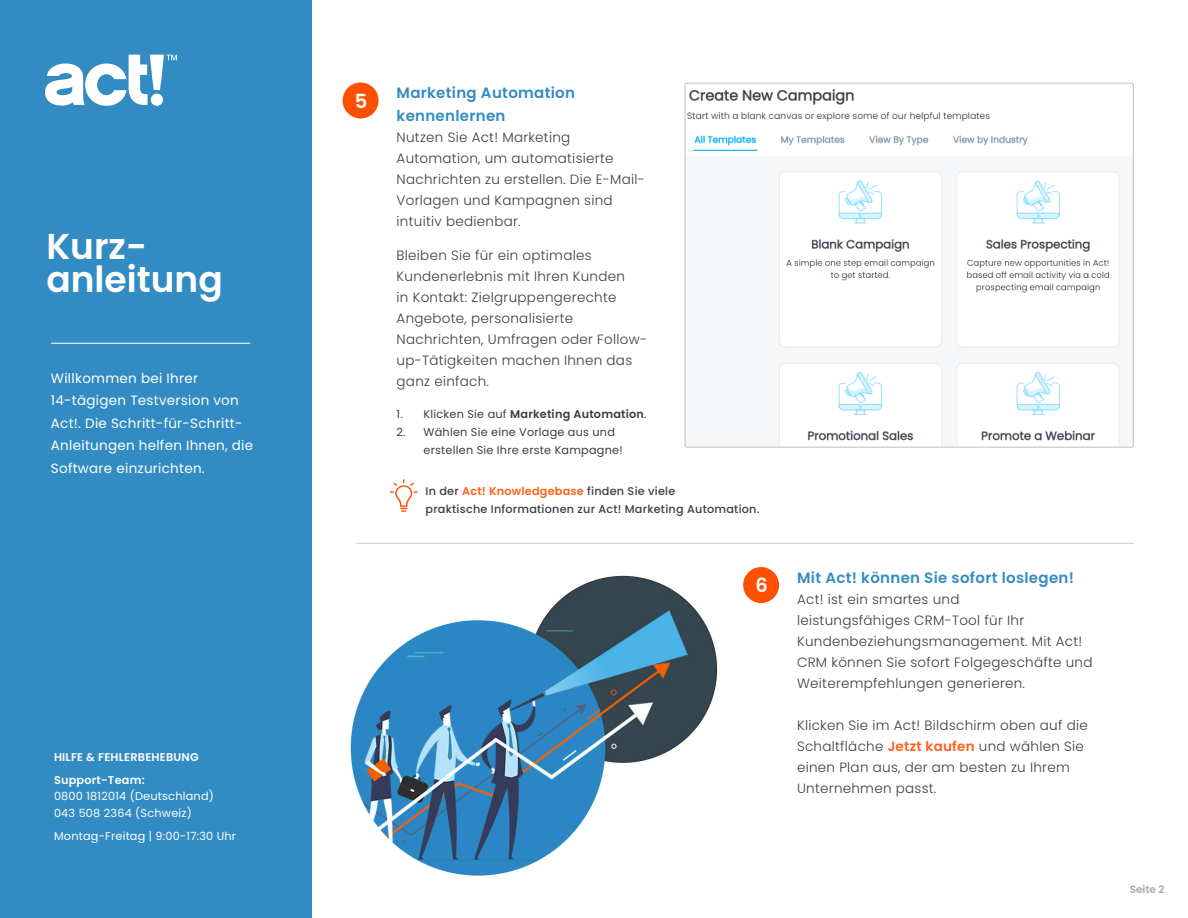
<style>
.page{position:relative;width:1188px;height:918px;background:#fff}
.page>*{position:absolute;margin:0;border:0;box-sizing:border-box;transform-origin:0 0}
.t1{font:600 36px/32.4px "Poppins";color:#fff}
.t2{font:600 19.5px "Poppins";color:#fff}
.t3{font:600 15px/22.5px "Poppins";letter-spacing:.02em;color:#328cc3}
.t4{font:300 13.5px/21px "Poppins";letter-spacing:.02em;color:#3e3e3f}
.t5{font:13.5px/22.5px "Poppins";letter-spacing:.02em;color:#fff}
.t6{font:500 11.25px "Poppins";letter-spacing:.02em;color:#3e3e3f}
.t7{font:11.25px/16.5px "Poppins";letter-spacing:.02em;color:#fff}
.t8{font:11.25px/18px "Poppins";letter-spacing:.02em;color:#3e3e3f}
.t9{font:600 11.25px "Poppins";letter-spacing:.02em;color:#3e3e3f}
.t10{font:600 11.25px/23.2px "Poppins";letter-spacing:.02em;color:#fff}
.t11{font:600 10.5px "Poppins";color:#a8a9ad}
.s1{font-weight:400}
.s2{font-weight:600;color:#fe611a}
</style>
<div class="page">
<div style="left:0;top:0;width:311px;height:918px;background:#328cc3"></div>
<svg style="left:45px;top:55px;width:132px;height:51px"></svg>
<hr style="left:51px;top:343px;width:199px;height:1px;background:#fff">
<img style="left:350px;top:575px;width:367px;height:301px">
<hr style="left:356px;top:543px;width:778px;height:1px;background:#cdcdc8">
<div style="left:343px;top:83px;width:36px;height:35px;background:#fe5000;border-radius:50%"></div>
<div style="left:743px;top:567px;width:36px;height:36px;background:#fe5000;border-radius:50%"></div>
<img style="left:687px;top:89px;width:433px;height:357px">
<svg style="left:390px;top:479px;width:28px;height:33px"></svg>
<h1 class="t1" style="left:46px;top:231px;width:178px">Kurz&shy;anleitung</h1>
<p class="t5" style="left:51px;top:367px;width:204px">Willkommen bei Ihrer<br>14-tägigen Testversion von<br>Act!. Die Schritt-für-Schritt-<br>Anleitungen helfen Ihnen, die<br>Software einzurichten.</p>
<p class="t10" style="left:54px;top:745px;width:146px">HILFE &amp; FEHLERBEHEBUNG<br>Support-Team:</p>
<p class="t7" style="left:54px;top:788px;width:161px">0800 1812014 (Deutschland)<br>043 508 2364 (Schweiz)</p>
<p class="t7" style="left:54px;top:828px;width:184px">Montag-Freitag | 9:00-17:30 Uhr</p>
<p class="t2" style="left:355px;top:90px;width:14px">5</p>
<p class="t3" style="left:397px;top:82px;width:180px">Marketing Automation kennenlernen</p>
<p class="t4" style="left:397px;top:127px;width:250px">Nutzen Sie Act! Marketing<br>Automation, um automatisierte<br>Nachrichten zu erstellen. Die E-Mail-<br>Vorlagen und Kampagnen sind intuitiv bedienbar.</p>
<p class="t4" style="left:397px;top:245px;width:252px">Bleiben Sie für ein optimales<br>Kundenerlebnis mit Ihren Kunden<br>in Kontakt: Zielgruppengerechte<br>Angebote, personalisierte<br>Nachrichten, Umfragen oder Follow&shy;up-Tätigkeiten machen Ihnen das ganz einfach.</p>
<p class="t9" style="left:397px;top:407px;width:251px"><span class="s1">1. Klicken Sie auf</span> Marketing Automation<span class="s1">.</span></p>
<p class="t8" style="left:424px;top:423px;width:201px;text-indent:-27px">2. Wählen Sie eine Vorlage aus und erstellen Sie Ihre erste Kampagne!</p>
<p class="t6" style="left:425px;top:484px;width:251px">In der <span class="s2">Act! Knowledgebase</span> finden Sie viele</p>
<p class="t6" style="left:425px;top:502px;width:336px">praktische Informationen zur Act! Marketing Automation.</p>
<p class="t2" style="left:755px;top:574px;width:14px">6</p>
<p class="t3" style="left:797px;top:566px;width:278px">Mit Act! können Sie sofort loslegen!</p>
<p class="t4" style="left:797px;top:589px;width:297px">Act! ist ein smartes und<br>leistungsfähiges CRM-Tool für Ihr Kundenbeziehungsmanagement. Mit Act!<br>CRM können Sie sofort Folgegeschäfte und Weiterempfehlungen generieren.</p>
<p class="t4" style="left:797px;top:715px;width:292px">Klicken Sie im Act! Bildschirm oben auf die Schaltfläche <span class="s2">Jetzt kaufen</span> und wählen Sie einen Plan aus, der am besten zu Ihrem Unternehmen passt.</p>
<p class="t11" style="left:1130px;top:883px;width:36px">Seite 2</p>
</div>
